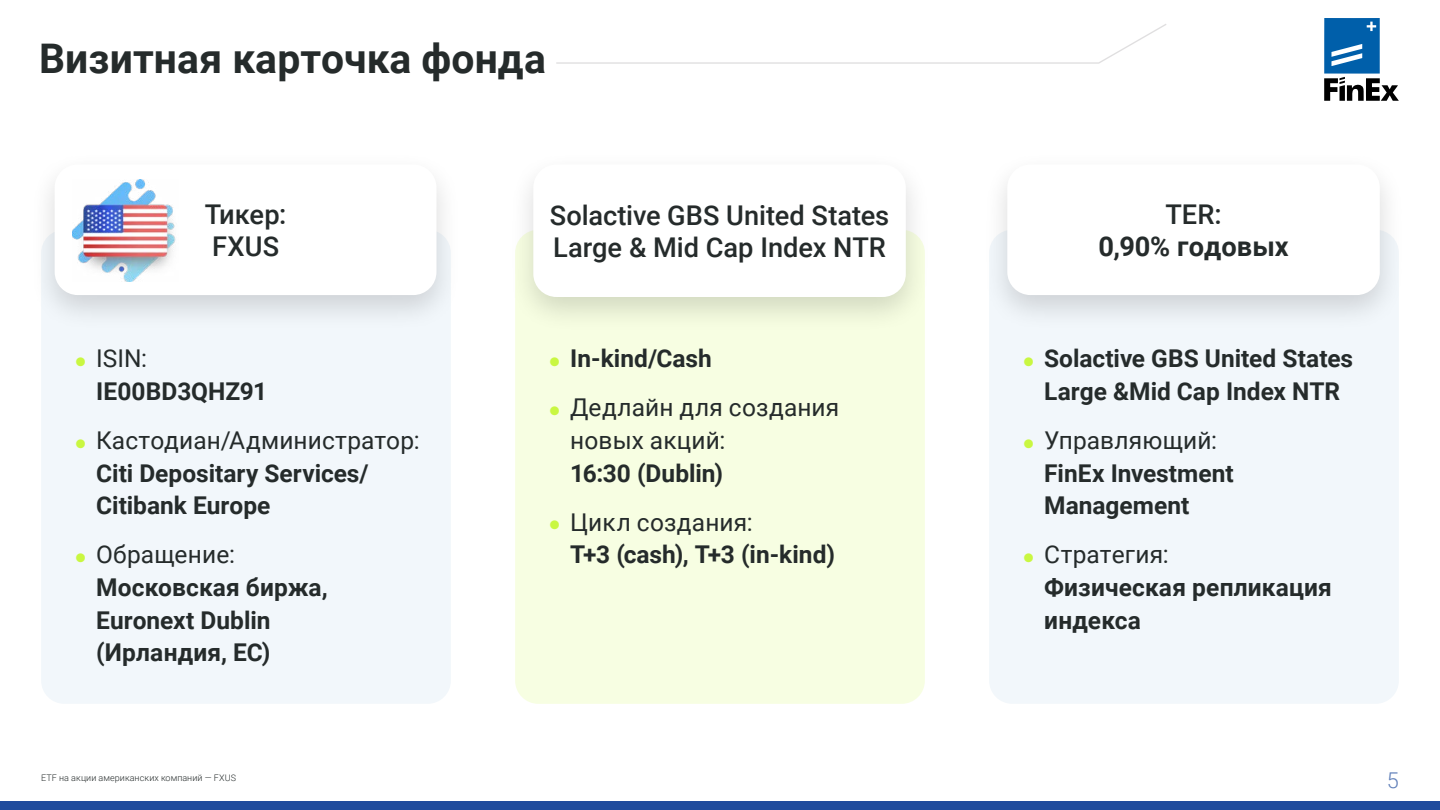
<style>
.page{position:relative;width:1440px;height:810px;background:#fff}
.page>*{position:absolute;margin:0;border:0;box-sizing:border-box;transform-origin:0 0}
.t1{font:700 40.8px "Roboto";color:#252b2b}
.t2{font:500 27.22px/32.6px "Roboto";color:#252b2b}
.t3{font:700 27.22px "Roboto";letter-spacing:.005em;color:#252b2b}
.t4{font:700 24.53px/32.6px "Roboto";color:#252b2b}
.t5{font:24.53px/32.6px "Roboto";letter-spacing:.005em;color:#252b2b}
.t6{font:300 21.75px "Roboto";color:#6281ba}
.t7{font:300 9px "Roboto";letter-spacing:.005em;color:#252b2b}
.s1{color:#c9f741}
.s2{font-weight:400}
</style>
<div class="page">
<svg style="left:556px;top:24px;width:611px;height:40px"></svg>
<div style="left:0;top:801px;width:1440px;height:9px;background:#1f4b9d"></div>
<svg style="left:1324px;top:18px;width:75px;height:83px"></svg>
<div style="left:41px;top:230px;width:410px;height:474px;background:#f2f7fb;border-radius:23px"></div>
<div style="left:989px;top:230px;width:410px;height:474px;background:#f2f7fb;border-radius:23px"></div>
<div style="left:515px;top:230px;width:410px;height:474px;background:#f7fee2;border-radius:23px"></div>
<div style="left:29px;top:150px;width:433px;height:182px;background:#000;opacity:.15"></div>
<div style="left:55px;top:164px;width:382px;height:131px;background:#fff;border-radius:23px"></div>
<div style="left:982px;top:150px;width:423px;height:182px;background:#000;opacity:.15"></div>
<div style="left:1007px;top:164px;width:373px;height:131px;background:#fff;border-radius:23px"></div>
<div style="left:508px;top:150px;width:423px;height:183px;background:#000;opacity:.15"></div>
<div style="left:533px;top:164px;width:373px;height:133px;background:#fff;border-radius:23px"></div>
<img style="left:72px;top:180px;width:104px;height:101px">
<h1 class="t1" style="left:39px;top:30px;width:508px">Визитная карточка фонда</h1>
<p class="t2" style="left:550px;top:198px;width:341px">Solactive GBS United States<br>Large &amp; Mid Cap Index NTR</p>
<p class="t2" style="left:205px;top:197px;width:83px">Тикер:<br>FXUS</p>
<p class="t2" style="left:1165px;top:197px;width:58px">TER:</p>
<p class="t3" style="left:1098px;top:228px;width:192px">0,90% годовых</p>
<p class="t4" style="left:96px;top:341px;width:173px;text-indent:-20px"><span class="s1">●</span> <span class="s2">ISIN:<br></span>IE00BD3QHZ91</p>
<p class="t4" style="left:96px;top:423px;width:325px;text-indent:-20px"><span class="s1">●</span> <span class="s2">Кастодиан/Администратор:<br></span>Citi Depositary Services/<br>Citibank Europe</p>
<p class="t4" style="left:96px;top:537px;width:233px;text-indent:-20px"><span class="s1">●</span> <span class="s2">Обращение:<br></span>Московская биржа,<br>Euronext Dublin (Ирландия, ЕС)</p>
<p class="t4" style="left:550px;top:341px;width:164px"><span class="s1">●</span> In-kind/Cash</p>
<p class="t5" style="left:570px;top:390px;width:271px;text-indent:-20px"><span class="s1">●</span> Дедлайн для создания новых акций:</p>
<p class="t4" style="left:570px;top:456px;width:154px">16:30 (Dublin)</p>
<p class="t4" style="left:570px;top:505px;width:266px;text-indent:-20px"><span class="s1">●</span> <span class="s2">Цикл создания:<br></span>Т+3 (cash), Т+3 (in-kind)</p>
<p class="t4" style="left:1024px;top:341px;width:331px;text-align:center"><span class="s1">●</span> Solactive GBS United States<br>Large &amp;Mid Cap Index NTR</p>
<p class="t4" style="left:1044px;top:423px;width:191px;text-indent:-20px"><span class="s1">●</span> <span class="s2">Управляющий:<br></span>FinEx Investment<br>Management</p>
<p class="t4" style="left:1044px;top:537px;width:289px;text-indent:-20px"><span class="s1">●</span> <span class="s2">Стратегия:<br></span>Физическая репликация индекса</p>
<p class="t7" style="left:41px;top:771px;width:196px">ETF на акции американских компаний — FXUS</p>
<p class="t6" style="left:1387px;top:765px;width:14px">5</p>
</div>
